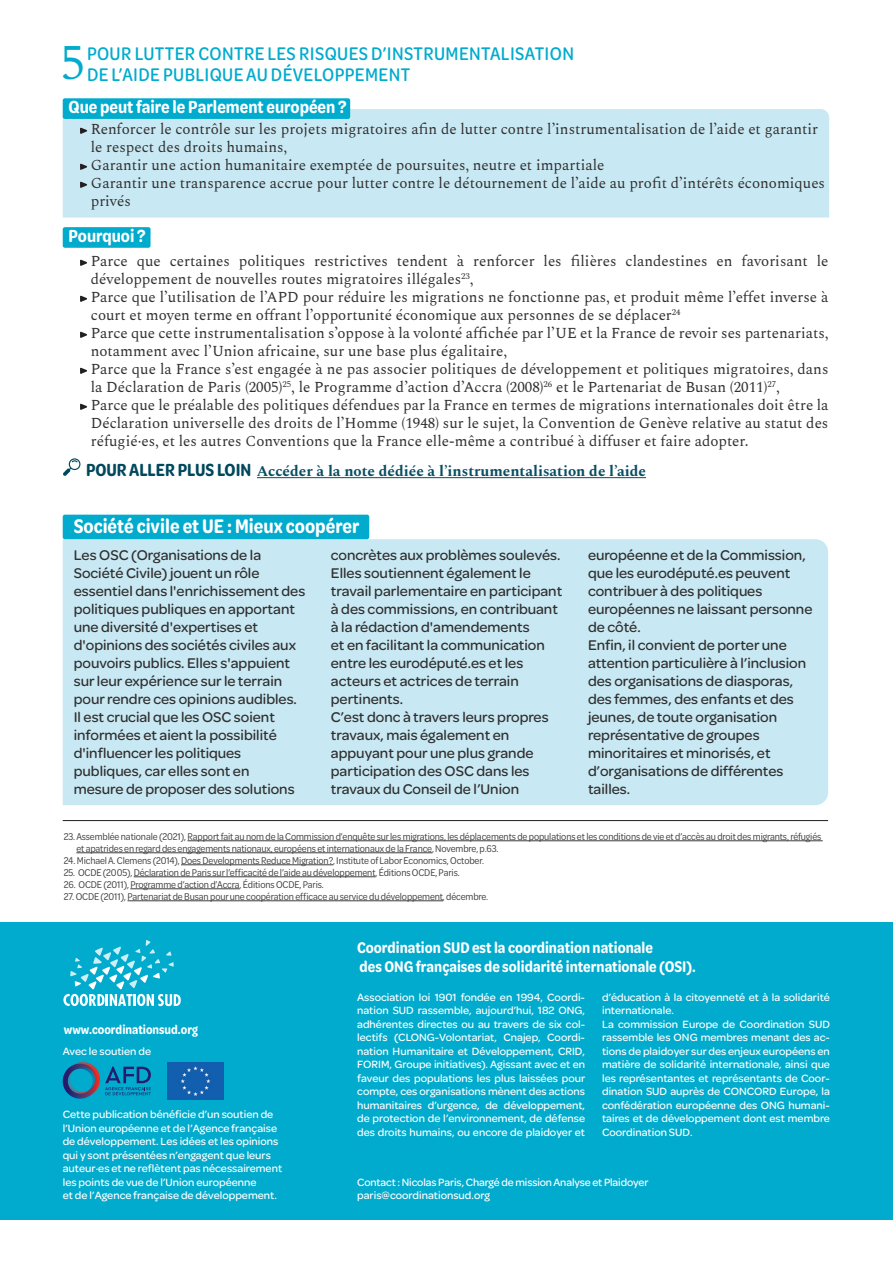
<style>
.page{position:relative;width:893px;height:1263px;background:#fff}
.page>*{position:absolute;margin:0;border:0;box-sizing:border-box;transform-origin:0 0}
.t1{font:49.05px "Spectral";color:#00abcd}
.t2{font:600 21px "Omnes Cond";color:#fff}
.t3{font:500 19.5px/21.6px "Omnes Cond";letter-spacing:.02em;color:#00abcd}
.t4{font:600 18.75px "Omnes Cond";color:#fff}
.t5{font:600 16.5px/18.5px "Omnes Cond";color:#fff}
.t6{font:15px/18px "Spectral";color:#312f30}
.t7{font:500 15px/18px "Omnes";color:#312f30}
.t8{font:700 15px "Spectral";color:#094e63}
.t9{font:600 13.5px "Omnes Cond";color:#fff}
.t10{font:500 11.25px/13.5px "Omnes";color:#fff}
.t11{font:10.5px/12px "Omnes Cond";letter-spacing:-.01em;color:#3e3e3f}
.s1{font-family:"Omnes Cond";font-weight:600;font-size:18.75px;color:#01485d}
</style>
<div class="page">
<div style="left:63px;top:109px;width:766px;height:109px;background:#c8e9f3"></div>
<div style="left:63px;top:98px;width:287px;height:21px;background:#00abcd;border-radius:2px"></div>
<div style="left:63px;top:227px;width:88px;height:21px;background:#00abcd;border-radius:2px"></div>
<hr style="left:257px;top:477px;width:389px;height:1px;background:#094e63">
<svg style="left:80px;top:128px;width:7px;height:6px"></svg>
<svg style="left:80px;top:164px;width:7px;height:6px"></svg>
<svg style="left:80px;top:182px;width:7px;height:6px"></svg>
<svg style="left:80px;top:260px;width:7px;height:6px"></svg>
<svg style="left:80px;top:296px;width:7px;height:6px"></svg>
<svg style="left:80px;top:332px;width:7px;height:6px"></svg>
<svg style="left:80px;top:368px;width:7px;height:6px"></svg>
<svg style="left:80px;top:404px;width:7px;height:6px"></svg>
<svg style="left:63px;top:458px;width:17px;height:18px"></svg>
<hr style="left:187px;top:840px;width:636px;height:1px;background:#3e3e3f">
<hr style="left:76px;top:852px;width:356px;height:1px;background:#3e3e3f">
<hr style="left:181px;top:864px;width:152px;height:1px;background:#3e3e3f">
<hr style="left:134px;top:876px;width:241px;height:1px;background:#3e3e3f">
<hr style="left:130px;top:888px;width:110px;height:1px;background:#3e3e3f">
<hr style="left:127px;top:900px;width:316px;height:1px;background:#3e3e3f">
<hr style="left:63px;top:820px;width:765px;height:1px;background:#231f20">
<div style="left:0;top:922px;width:893px;height:297px;background:#00abcd"></div>
<svg style="left:63px;top:940px;width:118px;height:66px"></svg>
<svg style="left:63px;top:1062px;width:88px;height:37px"></svg>
<img style="left:168px;top:1063px;width:55px;height:36px">
<div style="left:63px;top:539px;width:765px;height:266px;background:#c8e9f3"></div>
<div style="left:63px;top:515px;width:306px;height:24px;background:#00abcd;border-radius:2px"></div>
<h1 class="t1" style="left:60px;top:27px;width:26px">5</h1>
<h3 class="t3" style="left:87px;top:41px;width:488px">POUR LUTTER CONTRE LES RISQUES D’INSTRUMENTALISATION<br>DE L’AIDE PUBLIQUE AU DÉVELOPPEMENT</h3>
<p class="t4" style="left:69px;top:94px;width:279px">Que peut faire le Parlement européen ?</p>
<p class="t6" style="left:91px;top:119px;width:736px">Renforcer le contrôle sur les projets migratoires afin de lutter contre l’instrumentalisation de l’aide et garantir le respect des droits humains,<br>Garantir une action humanitaire exemptée de poursuites, neutre et impartiale<br>Garantir une transparence accrue pour lutter contre le détournement de l’aide au profit d’intérêts économiques privés</p>
<p class="t4" style="left:69px;top:223px;width:78px">Pourquoi ?</p>
<p class="t6" style="left:91px;top:251px;width:739px">Parce que certaines politiques restrictives tendent à renforcer les filières clandestines en favorisant le développement de nouvelles routes migratoires illégales<sup>23</sup>,<br>Parce que l’utilisation de l’APD pour réduire les migrations ne fonctionne pas, et produit même l’effet inverse à court et moyen terme en offrant l’opportunité économique aux personnes de se déplacer<sup>24<br></sup>Parce que cette instrumentalisation s’oppose à la volonté affichée par l’UE et la France de revoir ses partenariats, notamment avec l’Union africaine, sur une base plus égalitaire,<br>Parce que la France s’est engagée à ne pas associer politiques de développement et politiques migratoires, dans la Déclaration de Paris (2005)<sup>25</sup>, le Programme d’action d’Accra (2008)<sup>26</sup> et le Partenariat de Busan (2011)<sup>27</sup>,<br>Parce que le préalable des politiques défendues par la France en termes de migrations internationales doit être la Déclaration universelle des droits de l’Homme (1948) sur le sujet, la Convention de Genève relative au statut des réfugié·es, et les autres Conventions que la France elle-même a contribué à diffuser et faire adopter.</p>
<p class="t8" style="left:86px;top:460px;width:562px"><span class="s1">POUR ALLER PLUS LOIN</span> Accéder à la note dédiée à l’instrumentalisation de l’aide</p>
<h2 class="t2" style="left:74px;top:512px;width:287px">Société civile et UE : Mieux coopérer</h2>
<p class="t7" style="left:74px;top:545px;width:233px">Les OSC (Organisations de la Société Civile) jouent un rôle essentiel dans l'enrichissement des politiques publiques en apportant une diversité d'expertises et d'opinions des sociétés civiles aux pouvoirs publics. Elles s'appuient sur leur expérience sur le terrain pour rendre ces opinions audibles.<br>Il est crucial que les OSC soient informées et aient la possibilité d'influencer les politiques publiques, car elles sont en<br>mesure de proposer des solutions</p>
<p class="t7" style="left:331px;top:545px;width:233px">concrètes aux problèmes soulevés.<br>Elles soutiennent également le travail parlementaire en participant à des commissions, en contribuant à la rédaction d'amendements<br>et en facilitant la communication entre les eurodéputé.es et les acteurs et actrices de terrain pertinents.<br>C’est donc à travers leurs propres travaux, mais également en appuyant pour une plus grande participation des OSC dans les travaux du Conseil de l’Union</p>
<p class="t7" style="left:588px;top:545px;width:226px">européenne et de la Commission, que les eurodéputé.es peuvent contribuer à des politiques européennes ne laissant personne de côté.<br>Enfin, il convient de porter une attention particulière à l’inclusion des organisations de diasporas, des femmes, des enfants et des jeunes, de toute organisation représentative de groupes minoritaires et minorisés, et d’organisations de différentes tailles.</p>
<p class="t11" style="left:76px;top:830px;width:746px;text-indent:-13px">23. Assemblée nationale (2021), Rapport fait au nom de la Commission d’enquête sur les migrations, les déplacements de populations et les conditions de vie et d’accès au droit des migrants, réfugiés et apatrides en regard des engagements nationaux, européens et internationaux de la France, Novembre, p.63.</p>
<p class="t11" style="left:64px;top:854px;width:422px">24. Michael A. Clemens (2014), Does Developments Reduce Migration?, Institute of Labor Economics, October.</p>
<p class="t11" style="left:64px;top:866px;width:397px">25. OCDE (2005), Déclaration de Paris sur l’efficacité de l’aide au développement, Éditions OCDE, Paris.</p>
<p class="t11" style="left:64px;top:878px;width:262px">26. OCDE (2011), Programme d’action d’Accra, Éditions OCDE, Paris.</p>
<p class="t11" style="left:64px;top:890px;width:426px">27. OCDE (2011), Partenariat de Busan pour une coopération efficace au service du développement, décembre.</p>
<p class="t9" style="left:64px;top:1020px;width:136px">www.coordinationsud.org</p>
<p class="t10" style="left:63px;top:1044px;width:90px">Avec le soutien de</p>
<p class="t10" style="left:63px;top:1107px;width:221px">Cette publication bénéficie d’un soutien de l’Union européenne et de l’Agence française de développement. Les idées et les opinions qui y sont présentées n’engagent que leurs auteur·es et ne reflètent pas nécessairement les points de vue de l’Union européenne<br>et de l’Agence française de développement.</p>
<p class="t5" style="left:357px;top:938px;width:340px">Coordination SUD est la coordination nationale<br>des ONG françaises de solidarité internationale (OSI).</p>
<p class="t10" style="left:357px;top:990px;width:230px;text-align:justify">Association loi 1901 fondée en 1994, Coordi&shy;nation SUD rassemble, aujourd’hui, 182 ONG, adhérentes directes ou au travers de six col&shy;lectifs (CLONG-Volontariat, Cnajep, Coordi&shy;nation Humanitaire et Développement, CRID, FORIM, Groupe initiatives). Agissant avec et en faveur des populations les plus laissées pour compte, ces organisations mènent des actions humanitaires d’urgence, de développement, de protection de l’environnement, de défense des droits humains, ou encore de plaidoyer et</p>
<p class="t10" style="left:602px;top:990px;width:229px">d’éducation à la citoyenneté et à la solidarité internationale.<br>La commission Europe de Coordination SUD rassemble les ONG membres menant des ac&shy;tions de plaidoyer sur des enjeux européens en matière de solidarité internationale, ainsi que les représentantes et représentants de Coor&shy;dination SUD auprès de CONCORD Europe, la confédération européenne des ONG humani&shy;taires et de développement dont est membre Coordination SUD.</p>
<p class="t10" style="left:357px;top:1174px;width:293px">Contact : Nicolas Paris, Chargé de mission Analyse et Plaidoyer paris@coordinationsud.org</p>
</div>
